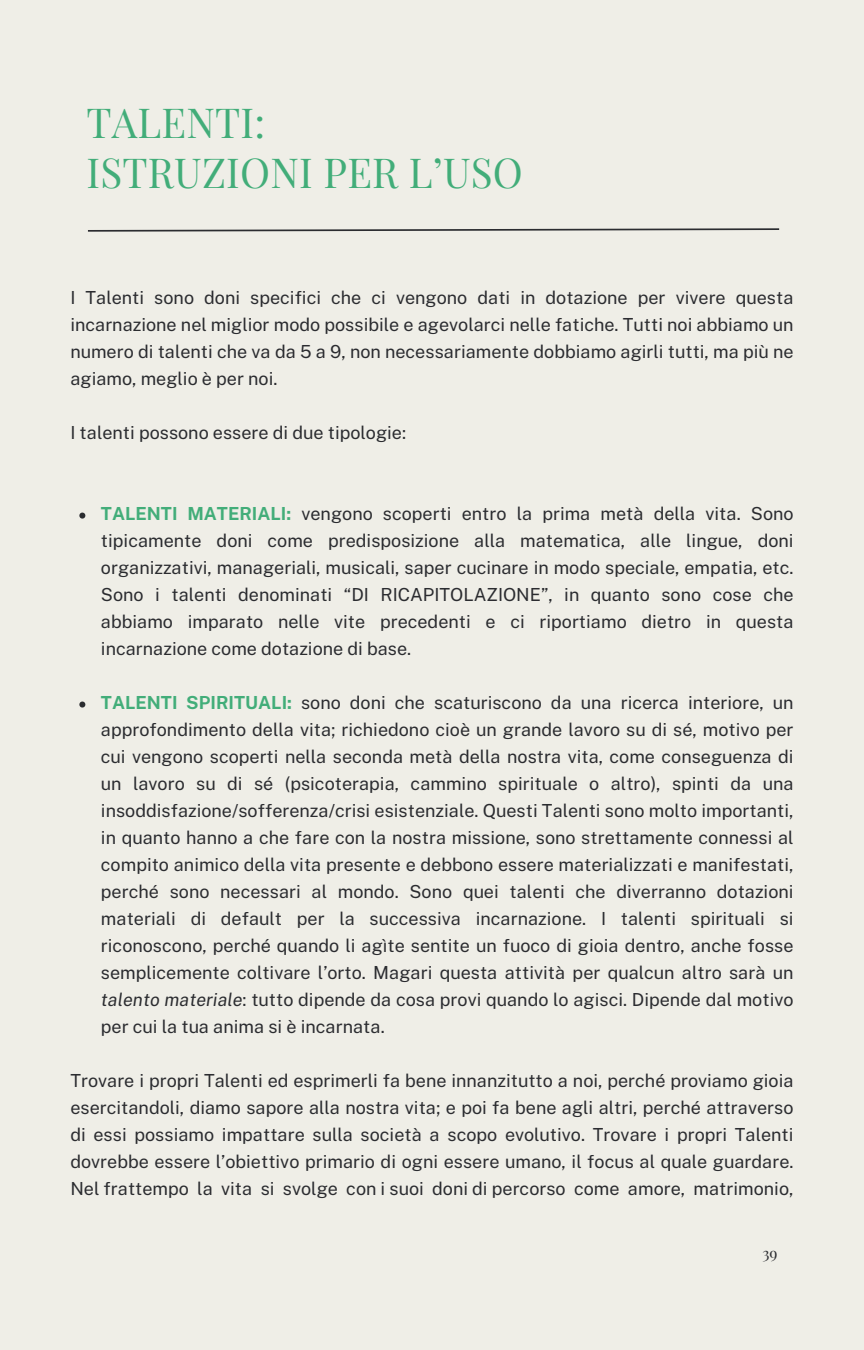
<style>
.page{position:relative;width:864px;height:1350px;background:#efeee7}
.page>*{position:absolute;margin:0;border:0;box-sizing:border-box;transform-origin:0 0}
.t1{font:40.5px/50.6px "Playfair Display";letter-spacing:.005em;color:#42ad79}
.t2{font:18px/27px "Public Sans";color:#2b2c30;text-align:justify}
.t3{font:15.75px "Playfair Display";color:#2b2c30}
.s1{font-weight:700;color:#42ad79}
.s2{font-style:italic}
</style>
<div class="page">
<svg style="left:87px;top:228px;width:693px;height:4px"></svg>
<svg style="left:79px;top:513px;width:6px;height:6px"></svg>
<svg style="left:79px;top:702px;width:6px;height:6px"></svg>
<h1 class="t1" style="left:86px;top:96px;width:438px">TALENTI:<br>ISTRUZIONI PER L’USO</h1>
<p class="t2" style="left:70px;top:284px;width:725px">I Talenti sono doni specifici che ci vengono dati in dotazione per vivere questa incarnazione nel miglior modo possibile e agevolarci nelle fatiche. Tutti noi abbiamo un numero di talenti che va da 5 a 9, non necessariamente dobbiamo agirli tutti, ma più ne agiamo, meglio è per noi.</p>
<p class="t2" style="left:70px;top:419px;width:337px">I talenti possono essere di due tipologie:</p>
<p class="t2" style="left:101px;top:500px;width:694px"><span class="s1">TALENTI MATERIALI:</span> vengono scoperti entro la prima metà della vita. Sono tipicamente doni come predisposizione alla matematica, alle lingue, doni organizzativi, manageriali, musicali, saper cucinare in modo speciale, empatia, etc.<br>Sono i talenti denominati “DI RICAPITOLAZIONE”, in quanto sono cose che abbiamo imparato nelle vite precedenti e ci riportiamo dietro in questa incarnazione come dotazione di base.</p>
<p class="t2" style="left:101px;top:689px;width:694px"><span class="s1">TALENTI SPIRITUALI:</span> sono doni che scaturiscono da una ricerca interiore, un approfondimento della vita; richiedono cioè un grande lavoro su di sé, motivo per cui vengono scoperti nella seconda metà della nostra vita, come conseguenza di un lavoro su di sé (psicoterapia, cammino spirituale o altro), spinti da una insoddisfazione/sofferenza/crisi esistenziale. Questi Talenti sono molto importanti, in quanto hanno a che fare con la nostra missione, sono strettamente connessi al compito animico della vita presente e debbono essere materializzati e manifestati, perché sono necessari al mondo. Sono quei talenti che diverranno dotazioni materiali di default per la successiva incarnazione. I talenti spirituali si riconoscono, perché quando li agìte sentite un fuoco di gioia dentro, anche fosse semplicemente coltivare l’orto. Magari questa attività per qualcun altro sarà un <span class="s2">talento materiale</span>: tutto dipende da cosa provi quando lo agisci. Dipende dal motivo per cui la tua anima si è incarnata.</p>
<p class="t2" style="left:70px;top:1067px;width:725px">Trovare i propri Talenti ed esprimerli fa bene innanzitutto a noi, perché proviamo gioia esercitandoli, diamo sapore alla nostra vita; e poi fa bene agli altri, perché attraverso di essi possiamo impattare sulla società a scopo evolutivo. Trovare i propri Talenti dovrebbe essere l’obiettivo primario di ogni essere umano, il focus al quale guardare.<br>Nel frattempo la vita si svolge con i suoi doni di percorso come amore, matrimonio,</p>
<p class="t3" style="left:762px;top:1242px;width:17px">39</p>
</div>
